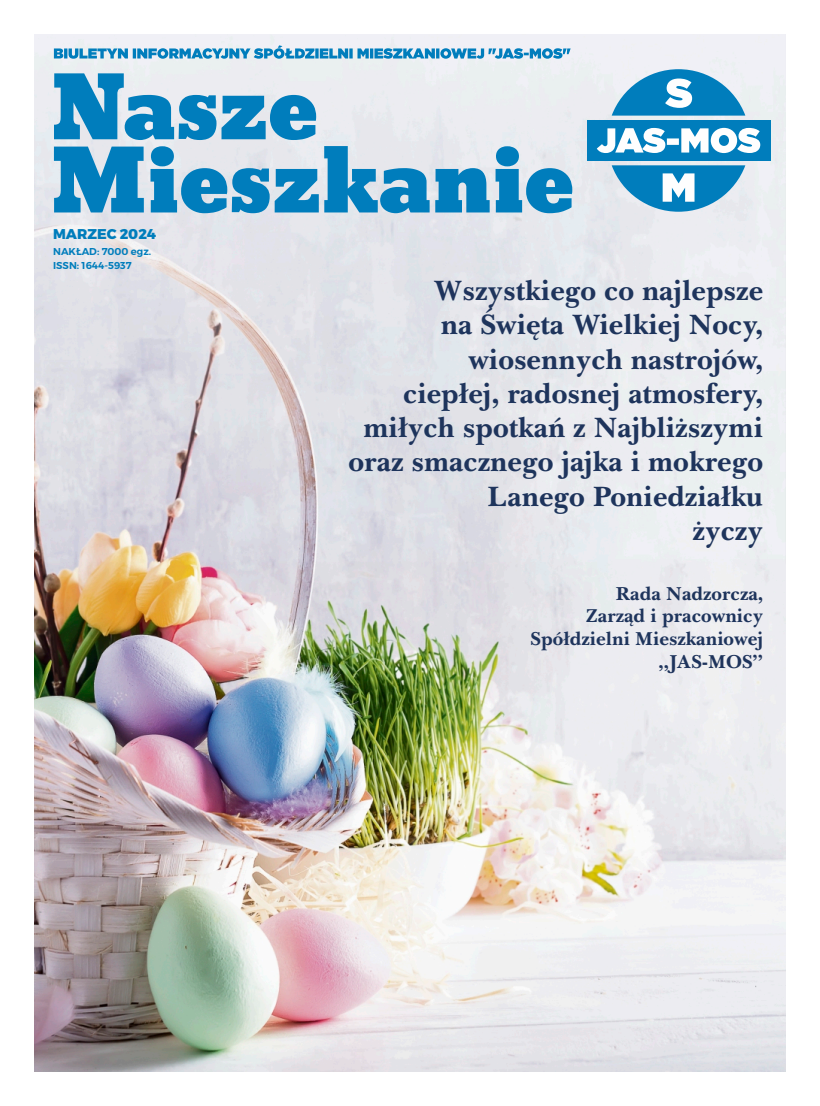
<style>
.page{position:relative;width:820px;height:1106px;background:#fff}
.page>*{position:absolute;margin:0;border:0;box-sizing:border-box;transform-origin:0 0}
.t1{font:83.2px/73.2px "Bevan";color:#007dbc}
.t2{font:700 28.7px/34.2px "Baskerville BT";color:#1e345c;text-align:right}
.t3{font:700 19.2px/22.8px "Baskerville BT";color:#1e345c;text-align:right}
.t4{font:800 14.2px "Montserrat";color:#007dbc}
.t5{font:600 10px/14px "Montserrat";color:#007dbc}
</style>
<div class="page">
<img style="left:34px;top:34px;width:751px;height:1037px">
<svg style="left:54px;top:45px;width:516px;height:14px"></svg>
<div style="left:586px;top:120px;width:184px;height:41px;background:#007dbc"></div>
<svg style="left:596px;top:128px;width:164px;height:25px"></svg>
<svg style="left:611px;top:69px;width:134px;height:47px"></svg>
<svg style="left:611px;top:165px;width:134px;height:47px;background:#5faad1"></svg>
<h1 class="t1" style="left:50px;top:73px;width:525px">Nasze<br>Mieszkanie</h1>
<p class="t4" style="left:53px;top:225px;width:104px">MARZEC 2024</p>
<p class="t5" style="left:53px;top:244px;width:100px">NAKŁAD: 7000 egz.<br>ISSN: 1644-5937</p>
<p class="t2" style="left:348px;top:275px;width:416px">Wszystkiego co najlepsze<br>na Święta Wielkiej Nocy, wiosennych nastrojów,<br>ciepłej, radosnej atmosfery, miłych spotkań z Najbliższymi oraz smacznego jajka i mokrego<br>Lanego Poniedziałku<br>życzy</p>
<p class="t3" style="left:530px;top:583px;width:234px">Rada Nadzorcza,<br>Zarząd i pracownicy<br>Spółdzielni Mieszkaniowej „JAS-MOS”</p>
</div>
